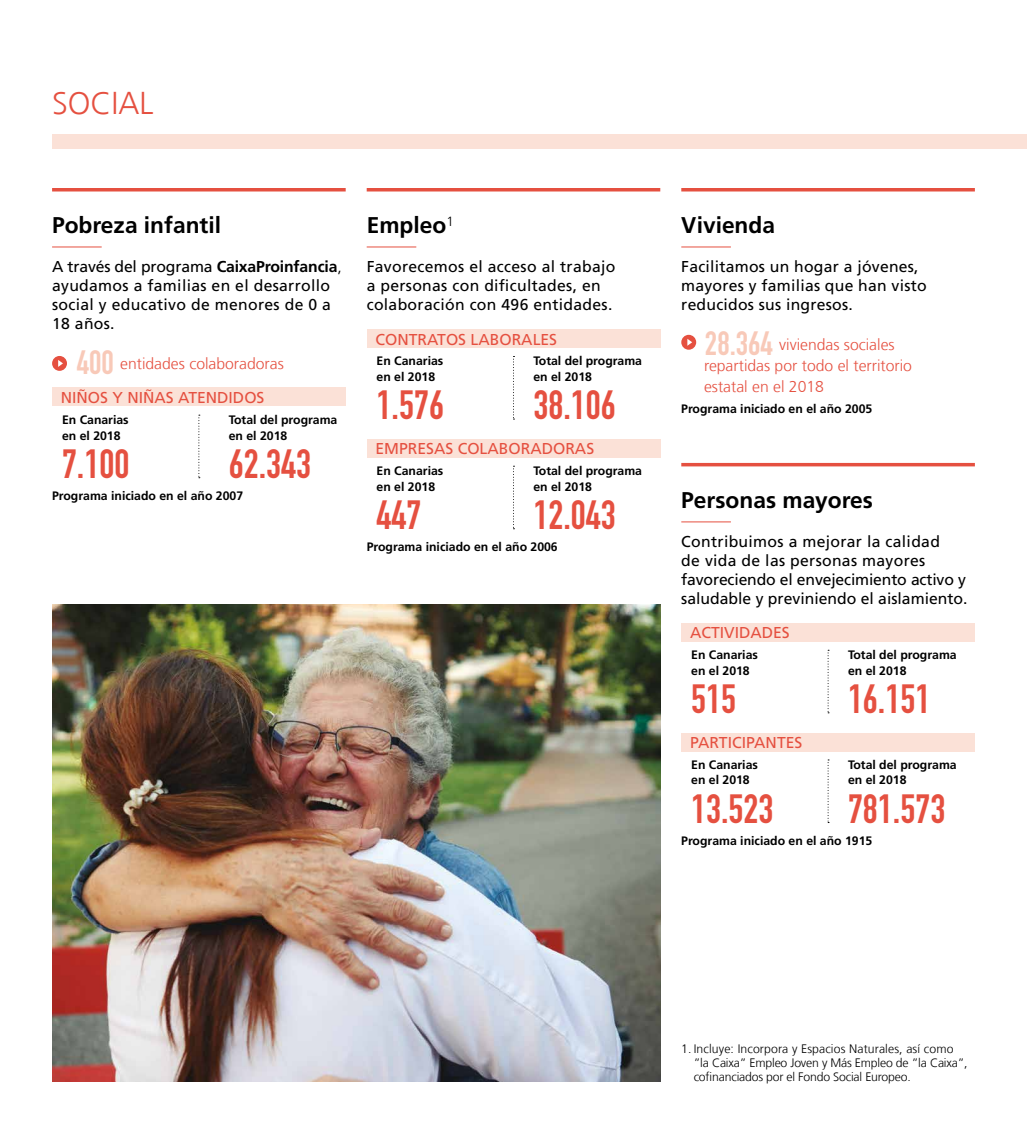
<style>
.page{position:relative;width:1027px;height:1141px;background:#fff}
.page>*{position:absolute;margin:0;border:0;box-sizing:border-box;transform-origin:0 0}
.t1{font:700 40.25px "DIN Condensed";color:#e55040}
.t2{font:300 31.5px "La Caixa Frutiger";color:#e55040}
.t3{font:700 22.75px "La Caixa Frutiger";color:#000}
.t4{font:15.75px/18.9px "La Caixa Frutiger";letter-spacing:.02em;color:#000}
.t5{font:15.75px/18.9px "La Caixa Frutiger";color:#000}
.t6{font:300 15.75px/21px "La Caixa Frutiger";color:#e55040}
.t7{font:15.75px "La Caixa Frutiger";color:#e55040}
.t8{font:700 12.25px/15.8px "La Caixa Frutiger";color:#000}
.t9{font:300 12.25px/14px "La Caixa Frutiger";letter-spacing:-.015em;color:#000}
.s1{font-weight:700}
.s2{font-weight:300}
.s3{font-family:"DIN Condensed";font-weight:700;font-size:33.25px;color:#f8c9b8}
.s4{font-weight:400}
</style>
<div class="page">
<img style="left:52px;top:604px;width:608px;height:478px">
<hr style="left:52px;top:188px;width:294px;height:3px;background:#e55040">
<hr style="left:52px;top:247px;width:50px;height:1px;background:#e55040">
<div style="left:52px;top:356px;width:15px;height:15px;background:#e55040;border-radius:50%"></div>
<svg style="left:58px;top:360px;width:5px;height:7px"></svg>
<div style="left:52px;top:388px;width:294px;height:18px;background:#fbe1d7"></div>
<hr style="left:367px;top:188px;width:293px;height:3px;background:#e55040">
<hr style="left:367px;top:247px;width:49px;height:1px;background:#e55040">
<div style="left:367px;top:330px;width:293px;height:18px;background:#fbe1d7"></div>
<div style="left:367px;top:439px;width:293px;height:18px;background:#fbe1d7"></div>
<svg style="left:513px;top:356px;width:1px;height:64px"></svg>
<svg style="left:513px;top:466px;width:1px;height:63px"></svg>
<svg style="left:198px;top:415px;width:2px;height:63px"></svg>
<div style="left:52px;top:134px;width:975px;height:15px;background:#fbe1d7"></div>
<div style="left:681px;top:335px;width:15px;height:15px;background:#e55040;border-radius:50%"></div>
<svg style="left:687px;top:339px;width:5px;height:7px"></svg>
<hr style="left:681px;top:188px;width:294px;height:3px;background:#e55040">
<hr style="left:681px;top:247px;width:50px;height:1px;background:#e55040">
<hr style="left:681px;top:463px;width:294px;height:3px;background:#e55040">
<hr style="left:681px;top:521px;width:50px;height:1px;background:#e55040">
<div style="left:681px;top:623px;width:294px;height:19px;background:#fbe1d7"></div>
<div style="left:681px;top:733px;width:294px;height:18px;background:#fbe1d7"></div>
<svg style="left:828px;top:650px;width:1px;height:63px"></svg>
<svg style="left:828px;top:759px;width:1px;height:64px"></svg>
<h2 class="t2" style="left:52px;top:85px;width:103px">SOCIAL</h2>
<h3 class="t3" style="left:52px;top:212px;width:171px">Pobreza infantil</h3>
<p class="t4" style="left:52px;top:257px;width:291px">A través del programa <span class="s1">CaixaProinfancia</span><span class="s2">, </span>ayudamos a familias en el desarrollo social y educativo de menores de 0 a<br>18 años.</p>
<p class="t6" style="left:61px;top:346px;width:224px;line-height:34.1px;text-indent:16px"><span class="s3">400</span> entidades colaboradoras<br><span class="s4">NIÑOS Y NIÑAS ATENDIDOS</span></p>
<p class="t8" style="left:62px;top:412px;width:68px">En Canarias en el 2018</p>
<h1 class="t1" style="left:62px;top:437px;width:69px">7.100</h1>
<p class="t8" style="left:229px;top:412px;width:110px">Total del programa en el 2018</p>
<h1 class="t1" style="left:229px;top:437px;width:84px">62.343</h1>
<p class="t8" style="left:52px;top:488px;width:193px">Programa iniciado en el año 2007</p>
<h3 class="t3" style="left:367px;top:212px;width:89px">Empleo<sup>1</sup></h3>
<p class="t4" style="left:367px;top:257px;width:250px">Favorecemos el acceso al trabajo a personas con dificultades, en colaboración con 496 entidades.</p>
<p class="t7" style="left:375px;top:330px;width:183px">CONTRATOS LABORALES</p>
<p class="t8" style="left:377px;top:353px;width:68px">En Canarias en el 2018</p>
<h1 class="t1" style="left:377px;top:378px;width:69px">1.576</h1>
<p class="t8" style="left:533px;top:353px;width:110px">Total del programa en el 2018</p>
<h1 class="t1" style="left:533px;top:378px;width:84px">38.106</h1>
<p class="t7" style="left:375px;top:439px;width:220px">EMPRESAS COLABORADORAS</p>
<p class="t8" style="left:377px;top:463px;width:68px">En Canarias en el 2018</p>
<h1 class="t1" style="left:377px;top:488px;width:46px">447</h1>
<p class="t8" style="left:533px;top:463px;width:110px">Total del programa en el 2018</p>
<h1 class="t1" style="left:533px;top:488px;width:84px">12.043</h1>
<p class="t8" style="left:367px;top:539px;width:193px">Programa iniciado en el año 2006</p>
<h3 class="t3" style="left:681px;top:212px;width:95px">Vivienda</h3>
<p class="t4" style="left:681px;top:257px;width:247px">Facilitamos un hogar a jóvenes, mayores y familias que han visto reducidos sus ingresos.</p>
<p class="t6" style="left:704px;top:334px;width:209px"><span class="s3">28.364</span> viviendas sociales repartidas por todo el territorio estatal en el 2018</p>
<p class="t8" style="left:681px;top:401px;width:193px">Programa iniciado en el año 2005</p>
<h3 class="t3" style="left:681px;top:487px;width:193px">Personas mayores</h3>
<p class="t5" style="left:681px;top:532px;width:288px">Contribuimos a mejorar la calidad<br>de vida de las personas mayores favoreciendo el envejecimiento activo y saludable y previniendo el aislamiento.</p>
<p class="t7" style="left:690px;top:624px;width:101px">ACTIVIDADES</p>
<p class="t8" style="left:691px;top:647px;width:68px">En Canarias en el 2018</p>
<h1 class="t1" style="left:691px;top:672px;width:46px">515</h1>
<p class="t7" style="left:690px;top:733px;width:114px">PARTICIPANTES</p>
<p class="t8" style="left:691px;top:757px;width:68px">En Canarias en el 2018</p>
<h1 class="t1" style="left:691px;top:782px;width:84px">13.523</h1>
<p class="t8" style="left:848px;top:647px;width:110px">Total del programa en el 2018</p>
<h1 class="t1" style="left:848px;top:672px;width:84px">16.151</h1>
<p class="t8" style="left:848px;top:757px;width:110px">Total del programa en el 2018</p>
<h1 class="t1" style="left:848px;top:782px;width:99px">781.573</h1>
<p class="t8" style="left:681px;top:832px;width:193px">Programa iniciado en el año 1915</p>
<p class="t9" style="left:694px;top:1042px;width:275px;text-indent:-12px">1. Incluye: Incorpora y Espacios Naturales, así como ”la Caixa” Empleo Joven y Más Empleo de ”la Caixa”, cofinanciados por el Fondo Social Europeo.</p>
</div>
